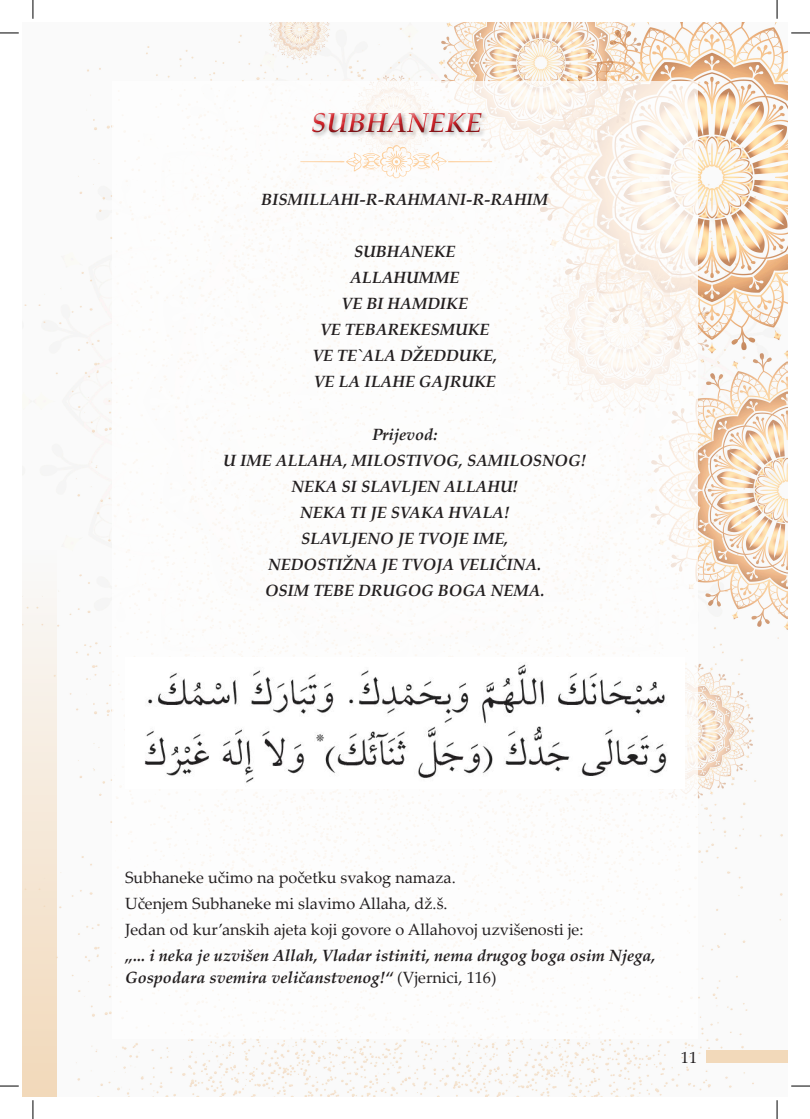
<style>
.page{position:relative;width:810px;height:1119px;background:#fff}
.page>*{position:absolute;margin:0;border:0;box-sizing:border-box;transform-origin:0 0}
.t1{font:italic 700 27.5px "Palatino Linotype";color:#d1232a}
.tekst{font:italic 700 16.25px/22.5px "Palatino Linotype";color:#231f20}
.tekst-2{font:16.25px "Palatino Linotype";color:#231f20}
.s1{font-weight:400;font-style:normal}
</style>
<div class="page">
<img style="left:22px;top:22px;width:766px;height:1074px">
<div style="left:706px;top:1050px;width:82px;height:12px;background:#f2d9ba"></div>
<div style="left:22px;top:550px;width:35px;height:546px;background:linear-gradient(to bottom,#f9f9f9,#f2d9ba)"></div>
<div style="left:112px;top:81px;width:585px;height:956px;background:#fff"></div>
<div style="left:305px;top:106px;width:186px;height:35px;background:#231f20;opacity:.75"></div>
<img style="left:144px;top:664px;width:523px;height:119px">
<svg style="left:300px;top:145px;width:192px;height:33px"></svg>
<svg style="left:0;top:32px;width:19px;height:2px"></svg>
<svg style="left:791px;top:32px;width:19px;height:2px"></svg>
<svg style="left:0;top:1085px;width:19px;height:1px"></svg>
<svg style="left:791px;top:1085px;width:19px;height:1px"></svg>
<svg style="left:32px;top:0;width:2px;height:19px"></svg>
<svg style="left:32px;top:1100px;width:2px;height:18px"></svg>
<svg style="left:776px;top:0;width:2px;height:19px"></svg>
<svg style="left:776px;top:1100px;width:2px;height:18px"></svg>
<h1 class="t1" style="left:311px;top:103px;width:173px">SUBHANEKE</h1>
<p class="tekst" style="left:261px;top:187px;width:289px">BISMILLAHI-R-RAHMANI-R-RAHIM</p>
<p class="tekst" style="left:354px;top:240px;width:103px">SUBHANEKE</p>
<p class="tekst" style="left:350px;top:266px;width:111px">ALLAHUMME</p>
<p class="tekst" style="left:342px;top:292px;width:128px">VE BI HAMDIKE</p>
<p class="tekst" style="left:320px;top:318px;width:171px">VE TEBAREKESMUKE</p>
<p class="tekst" style="left:312px;top:344px;width:186px">VE TE`ALA DŽEDDUKE,</p>
<p class="tekst" style="left:314px;top:370px;width:183px">VE LA ILAHE GAJRUKE</p>
<p class="tekst" style="left:372px;top:422px;width:67px">Prĳevod:</p>
<p class="tekst" style="left:223px;top:448px;width:364px">U IME ALLAHA, MILOSTIVOG, SAMILOSNOG!</p>
<p class="tekst" style="left:291px;top:474px;width:228px">NEKA SI SLAVLJEN ALLAHU!</p>
<p class="tekst" style="left:300px;top:500px;width:211px">NEKA TI JE SVAKA HVALA!</p>
<p class="tekst" style="left:301px;top:526px;width:209px">SLAVLJENO JE TVOJE IME,</p>
<p class="tekst" style="left:268px;top:552px;width:274px">NEDOSTIŽNA JE TVOJA VELIČINA.</p>
<p class="tekst" style="left:265px;top:578px;width:281px">OSIM TEBE DRUGOG BOGA NEMA.</p>
<p class="tekst-2" style="left:125px;top:865px;width:332px">Subhaneke učimo na početku svakog namaza.</p>
<p class="tekst-2" style="left:125px;top:891px;width:324px">Učenjem Subhaneke mi slavimo Allaha, dž.š.</p>
<p class="tekst-2" style="left:125px;top:917px;width:460px">Jedan od kur’anskih ajeta koji govore o Allahovoj uzvišenosti je:</p>
<p class="tekst" style="left:125px;top:943px;width:532px">„... i neka je uzvišen Allah, Vladar istiniti, nema drugog boga osim Njega,<br>Gospodara svemira veličanstvenog!“ <span class="s1">(Vjernici, 116)</span></p>
<p class="tekst-2" style="left:681px;top:1045px;width:18px">11</p>
</div>
